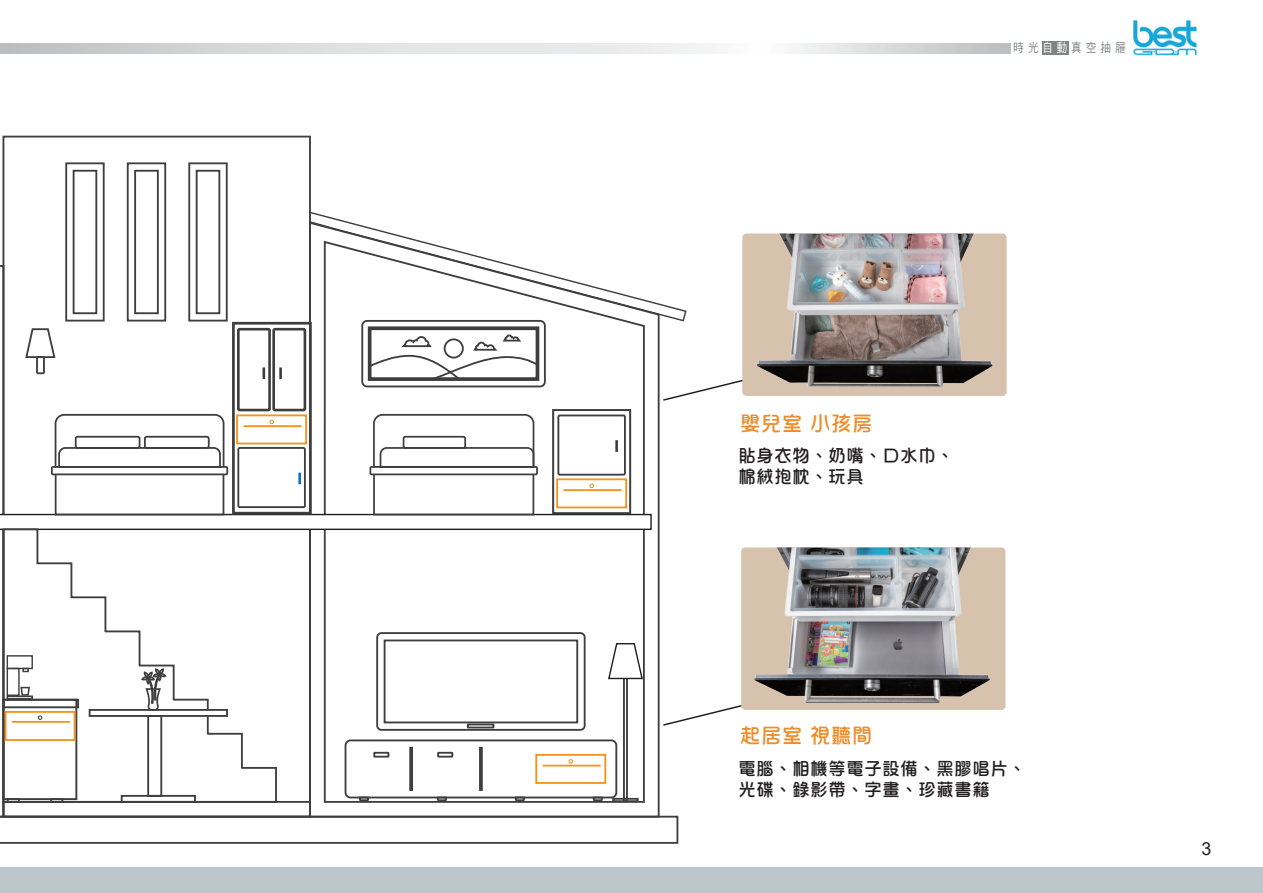
<style>
.page{position:relative;width:1263px;height:893px;background:#fff}
.page>*{position:absolute;margin:0;border:0;box-sizing:border-box;transform-origin:0 0}
.t1{font:21px "DF Hua Zong Std W5";color:#eb8f2e}
.t2{font:18px/21px "DF Hua Zong Std W5";color:#231f20}
.t3{font:18px "Arial";color:#231f20}
.t4{font:12.6px "DF Hei Std W5";letter-spacing:.39em;color:#808285;scale:.83 1}
.s1{color:#fff}
</style>
<div class="page">
<div style="left:1042px;top:41px;width:26px;height:14px;background:#808285"></div>
<svg style="left:0;top:44px;width:1011px;height:9px"></svg>
<img style="left:1133px;top:20px;width:64px;height:36px">
<div style="left:0;top:867px;width:1263px;height:26px;background:#bcc6cb"></div>
<svg style="left:2px;top:135px;width:309px;height:76px"></svg>
<div style="left:65px;top:162px;width:40px;height:160px;border:2px solid #3e3e3f"></div>
<div style="left:73px;top:170px;width:24px;height:144px;border:2px solid #3e3e3f"></div>
<div style="left:127px;top:162px;width:39px;height:160px;border:2px solid #3e3e3f"></div>
<div style="left:134px;top:170px;width:25px;height:144px;border:2px solid #3e3e3f"></div>
<div style="left:188px;top:162px;width:40px;height:160px;border:2px solid #3e3e3f"></div>
<div style="left:196px;top:170px;width:24px;height:144px;border:2px solid #3e3e3f"></div>
<svg style="left:0;top:211px;width:793px;height:633px"></svg>
<div style="left:742px;top:234px;width:264px;height:162px;background:#d6c2ad;border-radius:4px"></div>
<img style="left:757px;top:234px;width:236px;height:152px">
<img style="left:744px;top:547px;width:262px;height:163px">
<p class="t4" style="left:1013px;top:41px;width:137px">時光<span class="s1">自動</span>真空抽屜</p>
<p class="t1" style="left:740px;top:412px;width:134px">嬰兒室 小孩房</p>
<p class="t2" style="left:738px;top:445px;width:218px">貼身衣物、奶嘴、口水巾、棉絨抱枕、玩具</p>
<p class="t1" style="left:740px;top:724px;width:134px">起居室 視聽間</p>
<p class="t2" style="left:738px;top:757px;width:290px">電腦、相機等電子設備、黑膠唱片、光碟、錄影帶、字畫、珍藏書籍</p>
<p class="t3" style="left:1201px;top:836px;width:12px">3</p>
</div>
